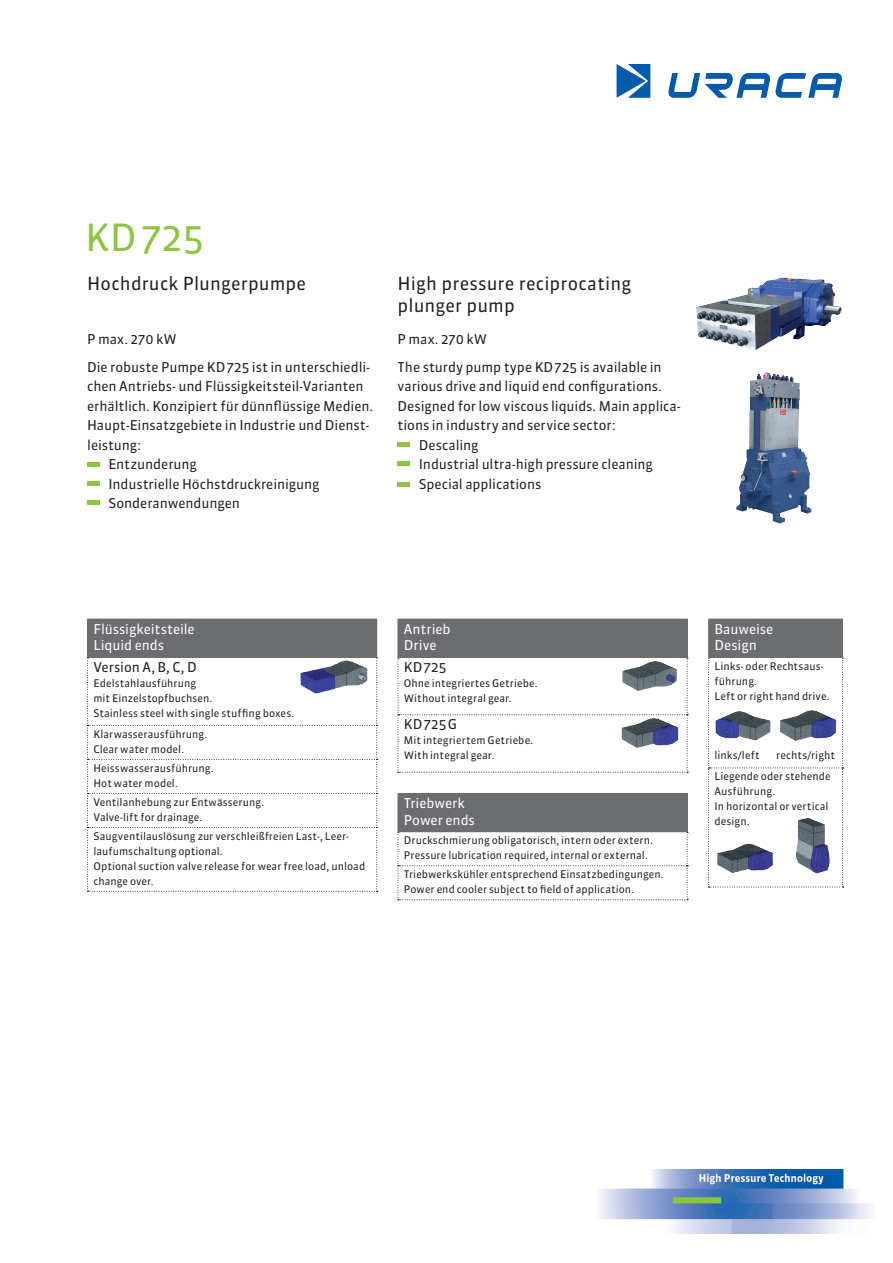
<style>
.page{position:relative;width:893px;height:1263px;background:#fff}
.page>*{position:absolute;margin:0;border:0;box-sizing:border-box;transform-origin:0 0}
.t1{font:37.5px "Sanuk OT";letter-spacing:.005em;color:#8bc63e}
.t2{font:18px/21.3px "Sanuk OT";letter-spacing:.01em;color:#231f20}
.t3{font:13.5px/27.6px "Sanuk OT";letter-spacing:-.005em;color:#231f20}
.t4{font:13.5px/16.5px "Sanuk OT";letter-spacing:-.005em;color:#fff}
.t5{font:10.5px/15px "Sanuk OT";letter-spacing:.005em;color:#231f20}
</style>
<div class="page">
<div style="left:88px;top:619px;width:289px;height:38px;background:#6c6d70"></div>
<svg style="left:87px;top:658px;width:291px;height:234px"></svg>
<hr style="left:87px;top:619px;width:1px;height:38px;background:#6c6d70">
<hr style="left:87px;top:657px;width:290px;height:1px;background:#6c6d70">
<div style="left:398px;top:619px;width:289px;height:38px;background:#6c6d70"></div>
<svg style="left:398px;top:658px;width:290px;height:115px"></svg>
<hr style="left:398px;top:657px;width:289px;height:1px;background:#6c6d70">
<hr style="left:687px;top:619px;width:1px;height:38px;background:#6c6d70">
<div style="left:398px;top:793px;width:289px;height:39px;background:#6c6d70"></div>
<hr style="left:687px;top:794px;width:1px;height:37px;background:#6c6d70">
<svg style="left:398px;top:832px;width:290px;height:68px"></svg>
<div style="left:709px;top:619px;width:133px;height:38px;background:#6c6d70"></div>
<svg style="left:708px;top:658px;width:135px;height:230px"></svg>
<hr style="left:708px;top:657px;width:135px;height:1px;background:#6c6d70">
<hr style="left:708px;top:619px;width:1px;height:38px;background:#6c6d70">
<hr style="left:842px;top:619px;width:1px;height:38px;background:#6c6d70">
<img style="left:711px;top:710px;width:64px;height:32px">
<img style="left:778px;top:709px;width:60px;height:32px">
<img style="left:712px;top:840px;width:64px;height:35px">
<img style="left:793px;top:815px;width:38px;height:60px">
<img style="left:620px;top:716px;width:60px;height:34px">
<img style="left:620px;top:659px;width:60px;height:33px">
<img style="left:299px;top:658px;width:72px;height:37px">
<svg style="left:668px;top:73px;width:174px;height:25px"></svg>
<svg style="left:617px;top:64px;width:33px;height:34px"></svg>
<img style="left:600px;top:1169px;width:271px;height:64px">
<img style="left:696px;top:278px;width:146px;height:72px">
<img style="left:736px;top:372px;width:76px;height:151px">
<div style="left:87px;top:462px;width:13px;height:5px;background:#8bc63e"></div>
<div style="left:87px;top:481px;width:13px;height:5px;background:#8bc63e"></div>
<hr style="left:87px;top:501px;width:13px;height:4px;background:#8bc63e">
<div style="left:398px;top:442px;width:12px;height:5px;background:#8bc63e"></div>
<hr style="left:398px;top:462px;width:12px;height:4px;background:#8bc63e">
<hr style="left:398px;top:482px;width:12px;height:4px;background:#8bc63e">
<h1 class="t1" style="left:85px;top:214px;width:121px">KD725</h1>
<h2 class="t2" style="left:87px;top:273px;width:221px">Hochdruck Plungerpumpe</h2>
<p class="t3" style="left:87px;top:326px;width:284px">P max. 270 kW<br>Die robuste Pumpe KD725 ist in unterschiedli-</p>
<p class="t3" style="left:87px;top:373px;width:278px">chen Antriebs- und Flüssigkeitsteil-Varianten</p>
<p class="t3" style="left:87px;top:392px;width:288px">erhältlich. Konzipiert für dünnflüssige Medien.</p>
<p class="t3" style="left:87px;top:412px;width:283px">Haupt-Einsatzgebiete in Industrie und Dienst-</p>
<p class="t3" style="left:87px;top:431px;width:56px">leistung:</p>
<p class="t3" style="left:108px;top:451px;width:90px">Entzunderung</p>
<p class="t3" style="left:108px;top:470px;width:213px">Industrielle Höchstdruckreinigung</p>
<p class="t3" style="left:108px;top:490px;width:133px">Sonderanwendungen</p>
<h2 class="t2" style="left:398px;top:273px;width:235px">High pressure reciprocating plunger pump</h2>
<p class="t3" style="left:398px;top:326px;width:266px">P max. 270 kW<br>The sturdy pump type KD725 is available in</p>
<p class="t3" style="left:398px;top:373px;width:266px">various drive and liquid end configurations.</p>
<p class="t3" style="left:398px;top:392px;width:285px">Designed for low viscous liquids. Main applica-</p>
<p class="t3" style="left:398px;top:412px;width:220px">tions in industry and service sector:</p>
<p class="t3" style="left:419px;top:431px;width:61px">Descaling</p>
<p class="t3" style="left:419px;top:451px;width:236px">Industrial ultra-high pressure cleaning</p>
<p class="t3" style="left:419px;top:470px;width:124px">Special applications</p>
<p class="t4" style="left:93px;top:621px;width:103px">Flüssigkeitsteile<br>Liquid ends</p>
<p class="t3" style="left:93px;top:653px;width:105px">Version A, B, C, D</p>
<p class="t5" style="left:93px;top:676px;width:202px">Edelstahlausführung<br>mit Einzelstopfbuchsen.<br>Stainless steel with single stuffing boxes.</p>
<p class="t5" style="left:93px;top:726px;width:115px">Klarwasserausführung.<br>Clear water model.</p>
<p class="t5" style="left:93px;top:760px;width:122px">Heisswasserausführung.<br>Hot water model.</p>
<p class="t5" style="left:93px;top:794px;width:172px">Ventilanhebung zur Entwässerung.<br>Valve-lift for drainage.</p>
<p class="t5" style="left:93px;top:828px;width:273px">Saugventilauslösung zur verschleißfreien Last-, Leer&shy;laufumschaltung optional.<br>Optional suction valve release for wear free load, unload change over.</p>
<p class="t4" style="left:404px;top:621px;width:48px">Antrieb<br>Drive</p>
<p class="t3" style="left:404px;top:653px;width:44px">KD725</p>
<p class="t5" style="left:404px;top:676px;width:135px">Ohne integriertes Getriebe.<br>Without integral gear.</p>
<p class="t3" style="left:404px;top:711px;width:55px">KD725G</p>
<p class="t5" style="left:404px;top:733px;width:131px">Mit integriertem Getriebe.<br>With integral gear.</p>
<p class="t4" style="left:404px;top:795px;width:72px">Triebwerk<br>Power ends</p>
<p class="t5" style="left:404px;top:833px;width:251px">Druckschmierung obligatorisch, intern oder extern.<br>Pressure lubrication required, internal or external.</p>
<p class="t5" style="left:404px;top:867px;width:261px">Triebwerkskühler entsprechend Einsatzbedingungen.<br>Power end cooler subject to field of application.</p>
<p class="t4" style="left:714px;top:621px;width:60px">Bauweise<br>Design</p>
<p class="t5" style="left:714px;top:658px;width:116px">Links- oder Rechtsaus&shy;führung.<br>Left or right hand drive.</p>
<p class="t5" style="left:714px;top:744px;width:122px;line-height:21.6px;text-indent:62px">rechts/right<br>Liegende oder stehende</p>
<p class="t5" style="left:714px;top:784px;width:116px">Ausführung.<br>In horizontal or vertical design.</p>
<p class="t5" style="left:714px;top:747px;width:47px">links/left</p>
</div>
